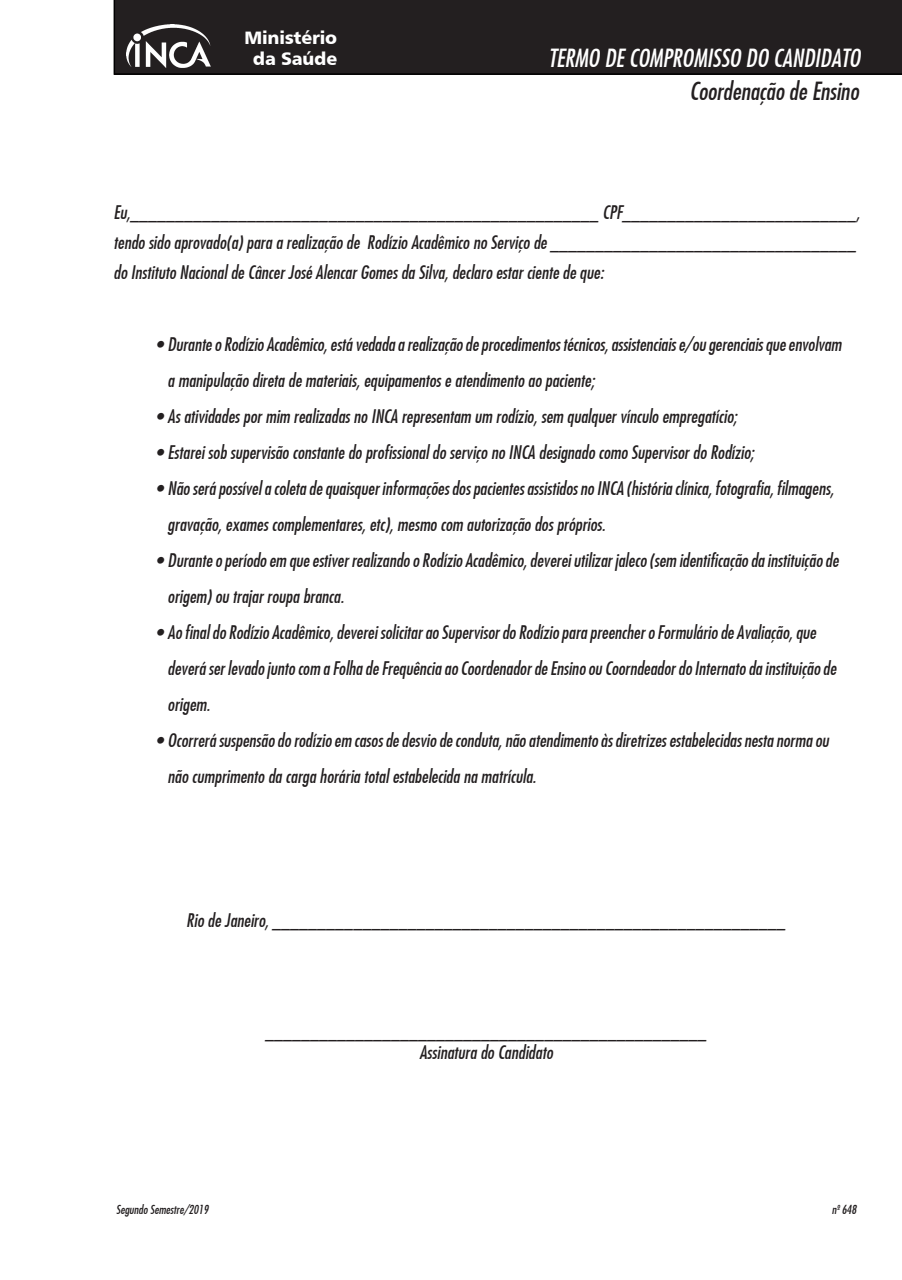
<style>
.page{position:relative;width:902px;height:1280px;background:#fff}
.page>*{position:absolute;margin:0;border:0;box-sizing:border-box;transform-origin:0 0}
.t1{font:24px "Futura Md Cn BT Italic";color:#fff}
.t2{font:24px "Futura Md Cn BT Italic";color:#231f20}
.t3{font:18px/36px "Futura Md Cn BT Italic";color:#231f20}
.t4{font:18px/21px "Humanist 777 BT Black B";letter-spacing:-.01em;color:#fff;text-align:center}
.t5{font:12px "Futura Md Cn BT Italic";color:#231f20}
</style>
<div class="page">
<div style="left:114px;top:0;width:787px;height:75px;background:#231f20"></div>
<img style="left:126px;top:25px;width:84px;height:45px">
<p class="t4" style="left:244px;top:27px;width:94px">Ministério da Saúde</p>
<h1 class="t1" style="left:548px;top:43px;width:313px">TERMO DE COMPROMISSO DO CANDIDATO</h1>
<h1 class="t2" style="left:689px;top:76px;width:171px">Coordenação de Ensino</h1>
<p class="t3" style="left:114px;top:197px;width:748px;line-height:30px">Eu,____________________________________________________ CPF__________________________, tendo sido aprovado(a) para a realização de Rodízio Acadêmico no Serviço de __________________________________ do Instituto Nacional de Câncer José Alencar Gomes da Silva, declaro estar ciente de que:</p>
<p class="t3" style="left:168px;top:326px;width:675px;text-indent:-11px">• Durante o Rodízio Acadêmico, está vedada a realização de procedimentos técnicos, assistenciais e/ou gerenciais que envolvam a manipulação direta de materiais, equipamentos e atendimento ao paciente;</p>
<p class="t3" style="left:156px;top:398px;width:582px">• As atividades por mim realizadas no INCA representam um rodízio, sem qualquer vínculo empregatício;</p>
<p class="t3" style="left:156px;top:434px;width:599px">• Estarei sob supervisão constante do profissional do serviço no INCA designado como Supervisor do Rodízio;</p>
<p class="t3" style="left:168px;top:470px;width:667px;text-indent:-11px">• Não será possível a coleta de quaisquer informações dos pacientes assistidos no INCA (história clínica, fotografia, filmagens, gravação, exames complementares, etc), mesmo com autorização dos próprios.</p>
<p class="t3" style="left:168px;top:542px;width:672px;text-indent:-11px">• Durante o período em que estiver realizando o Rodízio Acadêmico, deverei utilizar jaleco (sem identificação da instituição de origem) ou trajar roupa branca.</p>
<p class="t3" style="left:168px;top:614px;width:670px;text-indent:-11px">• Ao final do Rodízio Acadêmico, deverei solicitar ao Supervisor do Rodízio para preencher o Formulário de Avaliação, que deverá ser levado junto com a Folha de Frequência ao Coordenador de Ensino ou Coorndeador do Internato da instituição de origem.</p>
<p class="t3" style="left:168px;top:722px;width:662px;text-indent:-11px">• Ocorrerá suspensão do rodízio em casos de desvio de conduta, não atendimento às diretrizes estabelecidas nesta norma ou não cumprimento da carga horária total estabelecida na matrícula.</p>
<p class="t3" style="left:186px;top:902px;width:601px">Rio de Janeiro, _________________________________________________________</p>
<p class="t3" style="left:265px;top:1021px;width:442px;line-height:21px;text-align:center">_________________________________________________<br>Assinatura do Candidato</p>
<p class="t5" style="left:116px;top:1202px;width:94px">Segundo Semestre/2019</p>
<p class="t5" style="left:831px;top:1202px;width:26px">nº 648</p>
</div>
